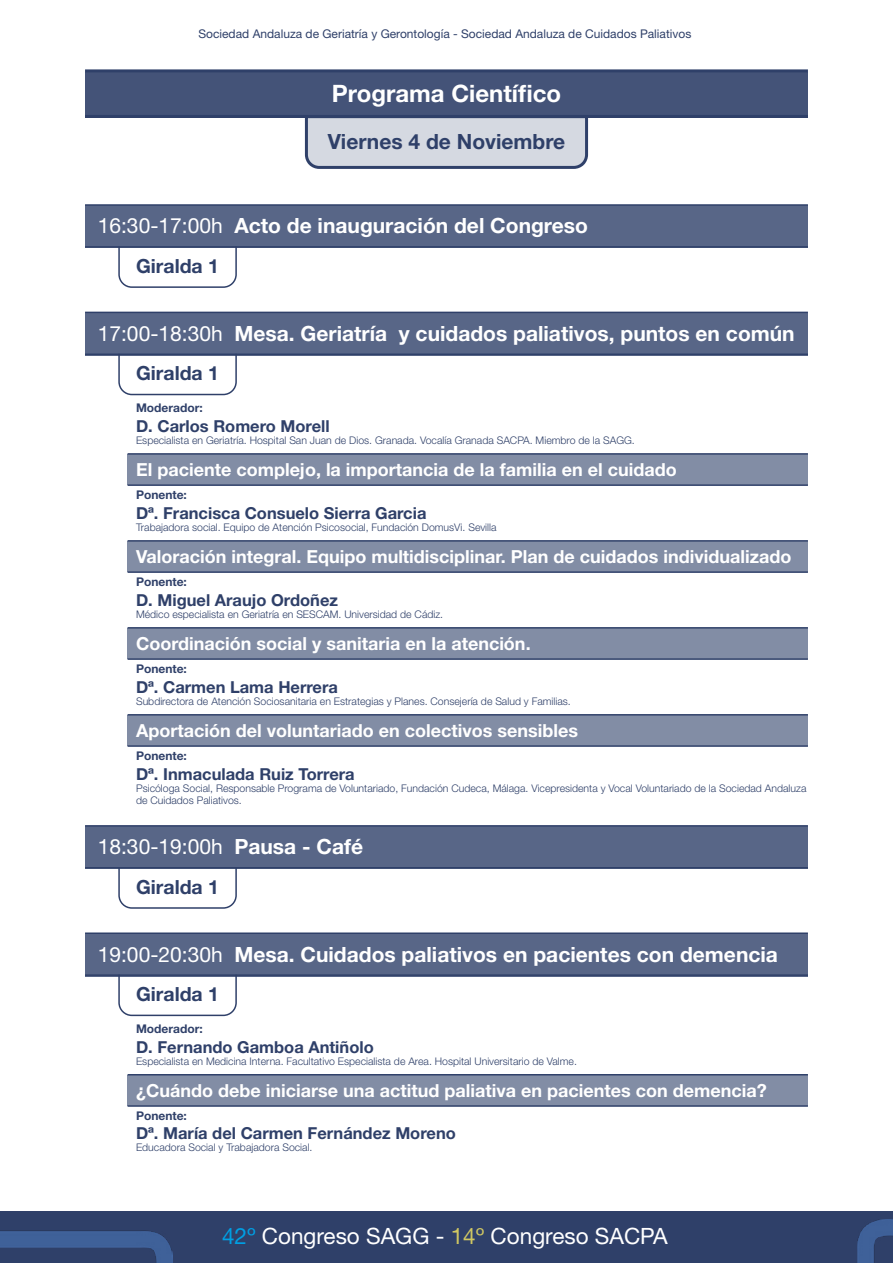
<style>
.page{position:relative;width:893px;height:1263px;background:#fff}
.page>*{position:absolute;margin:0;border:0;box-sizing:border-box;transform-origin:0 0}
.t1{font:700 24px "Helvetica Neue LT Std";color:#fff}
.t2{font:22.5px "Helvetica Neue";color:#fff}
.t3{font:700 21px "Helvetica Neue LT Std";color:#fff}
.t4{font:21px "Helvetica Neue LT Std";color:#fff}
.t5{font:700 21px "Helvetica Neue LT Std";color:#2f4069}
.t6{font:700 19.5px "Helvetica Neue LT Std";color:#2f4069}
.t7{font:700 18px "Helvetica Neue LT Std";color:#fff}
.t8{font:700 16.5px "Helvetica Neue LT Std";color:#2f4069}
.t9{font:12px "Helvetica Neue";color:#2f4069}
.t10{font:700 12px "Helvetica Neue LT Std";color:#2f4069}
.t11{font:300 10.5px/12px "Helvetica Neue";color:#2f4069}
.s1{font-weight:400}
.s2{font-weight:700}
.s3{color:#009fe3}
.s4{color:#d0c762}
</style>
<div class="page">
<div style="left:0;top:1212px;width:893px;height:51px;background:#2f4069"></div>
<img style="left:0;top:1230px;width:173px;height:33px">
<img style="left:857px;top:1219px;width:36px;height:44px">
<div style="left:85px;top:72px;width:723px;height:46px;background:#445378"></div>
<hr style="left:85px;top:69px;width:723px;height:3px;background:#2f4069">
<hr style="left:85px;top:115px;width:723px;height:3px;background:#2f4069">
<svg style="left:304px;top:118px;width:285px;height:51px"></svg>
<div style="left:85px;top:206px;width:723px;height:42px;background:#586687"></div>
<hr style="left:85px;top:204px;width:723px;height:2px;background:#2f4069">
<hr style="left:85px;top:246px;width:723px;height:2px;background:#2f4069">
<svg style="left:118px;top:247px;width:120px;height:41px"></svg>
<div style="left:85px;top:313px;width:723px;height:42px;background:#586687"></div>
<hr style="left:85px;top:312px;width:723px;height:1px;background:#2f4069">
<hr style="left:85px;top:353px;width:723px;height:2px;background:#2f4069">
<svg style="left:118px;top:353px;width:120px;height:43px"></svg>
<div style="left:128px;top:454px;width:680px;height:31px;background:#828da5"></div>
<hr style="left:128px;top:453px;width:680px;height:2px;background:#2f4069">
<hr style="left:128px;top:484px;width:680px;height:2px;background:#2f4069">
<div style="left:128px;top:541px;width:680px;height:31px;background:#828da5"></div>
<hr style="left:128px;top:540px;width:680px;height:2px;background:#2f4069">
<hr style="left:128px;top:571px;width:680px;height:2px;background:#2f4069">
<div style="left:128px;top:628px;width:680px;height:31px;background:#828da5"></div>
<hr style="left:128px;top:627px;width:680px;height:2px;background:#2f4069">
<hr style="left:128px;top:658px;width:680px;height:2px;background:#2f4069">
<div style="left:128px;top:715px;width:680px;height:31px;background:#828da5"></div>
<hr style="left:128px;top:714px;width:680px;height:1px;background:#2f4069">
<hr style="left:128px;top:745px;width:680px;height:2px;background:#2f4069">
<div style="left:85px;top:826px;width:723px;height:43px;background:#586687"></div>
<hr style="left:85px;top:825px;width:723px;height:2px;background:#2f4069">
<hr style="left:85px;top:867px;width:723px;height:1px;background:#2f4069">
<svg style="left:118px;top:868px;width:120px;height:41px"></svg>
<div style="left:85px;top:934px;width:723px;height:42px;background:#586687"></div>
<hr style="left:85px;top:932px;width:723px;height:2px;background:#2f4069">
<hr style="left:85px;top:974px;width:723px;height:2px;background:#2f4069">
<svg style="left:118px;top:974px;width:120px;height:43px"></svg>
<div style="left:128px;top:1075px;width:680px;height:31px;background:#828da5"></div>
<hr style="left:128px;top:1074px;width:680px;height:1px;background:#2f4069">
<hr style="left:128px;top:1105px;width:680px;height:2px;background:#2f4069">
<p class="t9" style="left:198px;top:26px;width:494px">Sociedad Andaluza de Geriatría y Gerontología - Sociedad Andaluza de Cuidados Paliativos</p>
<h1 class="t1" style="left:332px;top:79px;width:231px">Programa Científico</h1>
<h3 class="t5" style="left:328px;top:128px;width:239px">Viernes 4 de Noviembre</h3>
<h3 class="t3" style="left:98px;top:213px;width:492px"><span class="s1">16:30-17:00h</span> Acto de inauguración del Congreso</h3>
<h3 class="t6" style="left:136px;top:254px;width:85px">Giralda 1</h3>
<h3 class="t3" style="left:98px;top:320px;width:698px"><span class="s1">17:00-18:30h</span> Mesa. Geriatría y cuidados paliativos, puntos en común</h3>
<h3 class="t6" style="left:136px;top:361px;width:85px">Giralda 1</h3>
<p class="t10" style="left:136px;top:400px;width:68px">Moderador:</p>
<h3 class="t8" style="left:136px;top:416px;width:195px">D. Carlos Romero Morell</h3>
<p class="t11" style="left:136px;top:434px;width:500px">Especialista en Geriatría. Hospital San Juan de Dios. Granada. Vocalía Granada SACPA. Miembro de la SAGG.</p>
<h3 class="t7" style="left:136px;top:458px;width:542px">El paciente complejo, la importancia de la familia en el cuidado</h3>
<p class="t10" style="left:136px;top:487px;width:52px">Ponente:</p>
<h3 class="t8" style="left:136px;top:502px;width:292px">Dª. Francisca Consuelo Sierra Garcia</h3>
<p class="t11" style="left:136px;top:521px;width:362px">Trabajadora social. Equipo de Atención Psicosocial, Fundación DomusVi. Sevilla</p>
<h3 class="t7" style="left:136px;top:545px;width:657px">Valoración integral. Equipo multidisciplinar. Plan de cuidados individualizado</h3>
<p class="t10" style="left:136px;top:574px;width:52px">Ponente:</p>
<h3 class="t8" style="left:136px;top:589px;width:203px">D. Miguel Araujo Ordoñez</h3>
<p class="t11" style="left:136px;top:608px;width:309px">Médico especialista en Geriatría en SESCAM. Universidad de Cádiz.</p>
<h3 class="t7" style="left:136px;top:632px;width:396px">Coordinación social y sanitaria en la atención.</h3>
<p class="t10" style="left:136px;top:661px;width:52px">Ponente:</p>
<h3 class="t8" style="left:136px;top:676px;width:203px">Dª. Carmen Lama Herrera</h3>
<p class="t11" style="left:136px;top:695px;width:436px">Subdirectora de Atención Sociosanitaria en Estrategias y Planes. Consejería de Salud y Familias.</p>
<h3 class="t7" style="left:136px;top:719px;width:443px">Aportación del voluntariado en colectivos sensibles</h3>
<p class="t10" style="left:136px;top:748px;width:52px">Ponente:</p>
<h3 class="t8" style="left:136px;top:763px;width:220px">Dª. Inmaculada Ruiz Torrera</h3>
<p class="t11" style="left:136px;top:781px;width:672px">Psicóloga Social, Responsable Programa de Voluntariado, Fundación Cudeca, Málaga. Vicepresidenta y Vocal Voluntariado de la Sociedad Andaluza de Cuidados Paliativos.</p>
<h3 class="t4" style="left:98px;top:834px;width:267px">18:30-19:00h <span class="s2">Pausa - Café</span></h3>
<h3 class="t6" style="left:136px;top:875px;width:85px">Giralda 1</h3>
<h3 class="t3" style="left:98px;top:941px;width:682px"><span class="s1">19:00-20:30h</span> Mesa. Cuidados paliativos en pacientes con demencia</h3>
<h3 class="t6" style="left:136px;top:982px;width:85px">Giralda 1</h3>
<p class="t10" style="left:136px;top:1021px;width:68px">Moderador:</p>
<h3 class="t8" style="left:136px;top:1036px;width:239px">D. Fernando Gamboa Antiñolo</h3>
<p class="t11" style="left:136px;top:1054px;width:442px">Especialista en Medicina Interna. Facultativo Especialista de Area. Hospital Universitario de Valme.</p>
<h3 class="t7" style="left:136px;top:1079px;width:632px">¿Cuándo debe iniciarse una actitud paliativa en pacientes con demencia?</h3>
<p class="t10" style="left:136px;top:1108px;width:52px">Ponente:</p>
<h3 class="t8" style="left:136px;top:1123px;width:321px">Dª. María del Carmen Fernández Moreno</h3>
<p class="t11" style="left:136px;top:1141px;width:178px">Educadora Social y Trabajadora Social.</p>
<h2 class="t2" style="left:222px;top:1223px;width:447px"><span class="s3">42º</span> Congreso SAGG - <span class="s4">14º</span> Congreso SACPA</h2>
</div>
